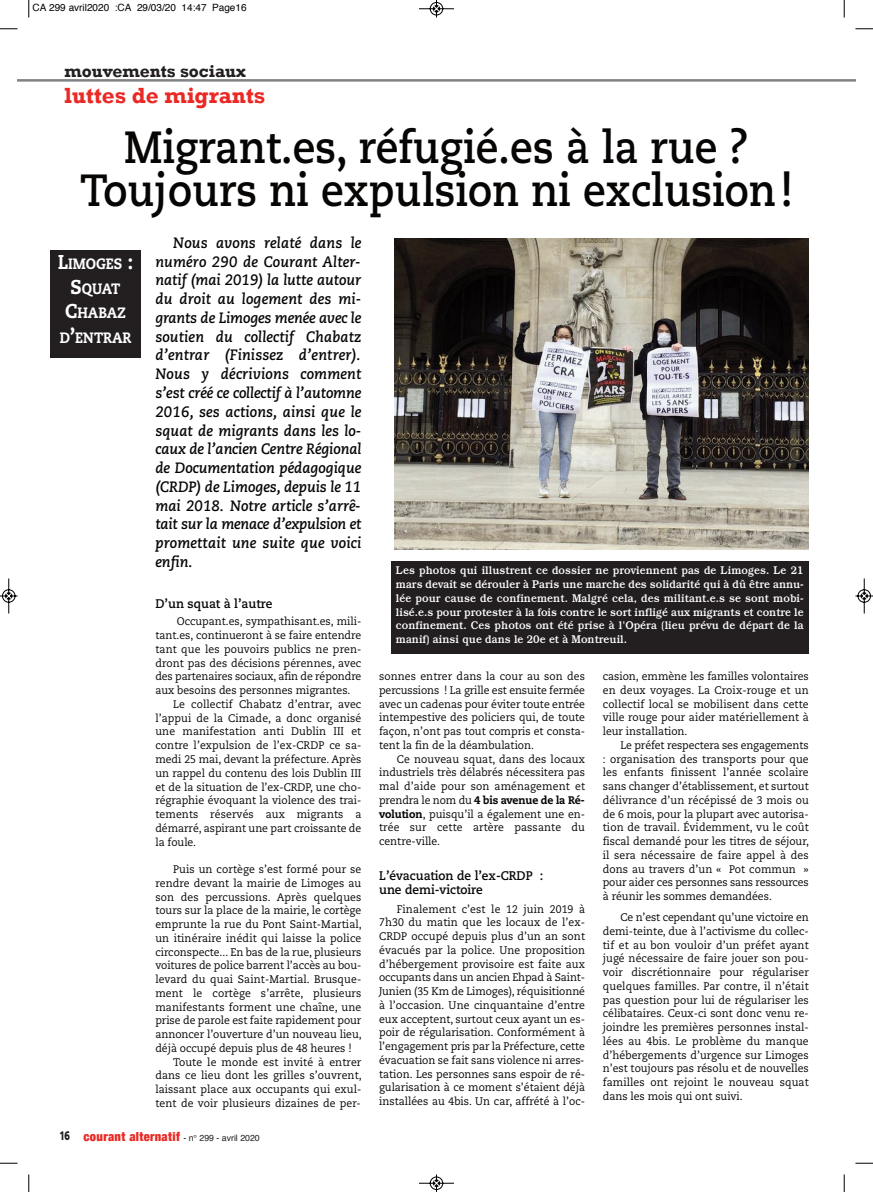
<style>
.page{position:relative;width:873px;height:1192px;background:#fff}
.page>*{position:absolute;margin:0;border:0;box-sizing:border-box;transform-origin:0 0}
.t1{font:700 45px/43.8px "Caecilia";color:#070504;text-align:center;scale:.9 1}
.t2{font:700 22.5px "Rockwell";color:#ea2924}
.t3{font:700 17.5px "Rockwell";color:#231f20}
.t4{font:italic 700 15px/18.8px "Caecilia";letter-spacing:.005em;color:#070504;text-align:justify;scale:.95 1}
.t5{font:800 15px/24.5px "Caecilia";color:#fff;text-align:center;scale:.9 1}
.t6{font:700 12.5px/13.8px "Caecilia";color:#070504;scale:.95 1}
.t7{font:900 condensed 12.5px "Helvetica Neue";letter-spacing:.025em;color:#ea2924}
.t8{font:500 11.25px/13.8px "Bookman";color:#fff;text-align:justify;scale:.95 1}
.t9{font:11px/13.8px "Caecilia";color:#070504;text-align:justify;scale:.95 1}
.t10{font:10px "Helvetica";color:#000}
.s1{font-size:20px}
.s2{font-weight:800}
.s3{font-family:"Block BE";font-weight:400;font-stretch:normal;color:#231f20}
.s4{font-family:"Helvetica";font-weight:400;font-stretch:normal;font-size:8.75px;color:#231f20}
</style>
<div class="page">
<hr style="left:18px;top:79px;width:837px;height:3px;background:#808285">
<div style="left:50px;top:250px;width:91px;height:108px;background:#231f20"></div>
<img style="left:394px;top:239px;width:414px;height:310px">
<div style="left:391px;top:561px;width:417px;height:93px;background:#231f20"></div>
<svg style="left:28px;top:0;width:2px;height:18px"></svg>
<svg style="left:0;top:28px;width:18px;height:2px"></svg>
<svg style="left:843px;top:0;width:1px;height:18px"></svg>
<svg style="left:855px;top:28px;width:17px;height:2px"></svg>
<svg style="left:28px;top:1174px;width:2px;height:17px"></svg>
<svg style="left:0;top:1162px;width:18px;height:1px"></svg>
<svg style="left:843px;top:1174px;width:1px;height:17px"></svg>
<svg style="left:855px;top:1162px;width:17px;height:1px"></svg>
<svg style="left:419px;top:0;width:35px;height:18px"></svg>
<svg style="left:419px;top:1174px;width:35px;height:17px"></svg>
<svg style="left:0;top:578px;width:18px;height:36px"></svg>
<svg style="left:855px;top:578px;width:17px;height:36px"></svg>
<p class="t10" style="left:32px;top:4px;width:216px">CA 299 avril2020 :CA 29/03/20 14:47 Page16</p>
<h3 class="t3" style="left:64px;top:60px;width:183px">mouvements sociaux</h3>
<h2 class="t2" style="left:64px;top:82px;width:202px">luttes de migrants</h2>
<h1 class="t1" style="left:80px;top:129px;width:793px">Migrant.es, réfugié.es à la rue ?<br>Toujours ni expulsion ni exclusion!</h1>
<h3 class="t5" style="left:58px;top:253px;width:85px"><span class="s1">L</span>IMOGES <span class="s1">:<br>S</span>QUAT<br><span class="s1">C</span>HABAZ<br>D<span class="s1">’</span>ENTRAR</h3>
<p class="t4" style="left:155px;top:235px;width:218px;text-indent:18px">Nous avons relaté dans le numéro 290 de Courant Alter&shy;natif (mai 2019) la lutte autour du droit au logement des mi&shy;grants de Limoges menée avec le soutien du collectif Chabatz d’entrar (Finissez d’entrer).<br>Nous y décrivions comment s’est créé ce collectif à l’automne 2016, ses actions, ainsi que le squat de migrants dans les lo&shy;caux de l’ancien Centre Régional de Documentation pédagogique (CRDP) de Limoges, depuis le 11 mai 2018. Notre article s’arrê&shy;tait sur la menace d’expulsion et promettait une suite que voici enfin.</p>
<p class="t6" style="left:155px;top:598px;width:125px">D’un squat à l’autre</p>
<p class="t9" style="left:177px;top:615px;width:196px">Occupant.es, sympathisant.es, mili-</p>
<p class="t9" style="left:155px;top:629px;width:218px">tant.es, continueront à se faire entendre</p>
<p class="t9" style="left:155px;top:643px;width:218px">tant que les pouvoirs publics ne pren-</p>
<p class="t9" style="left:155px;top:657px;width:218px">dront pas des décisions pérennes, avec</p>
<p class="t9" style="left:155px;top:670px;width:218px">des partenaires sociaux, afin de répondre</p>
<p class="t9" style="left:155px;top:684px;width:207px">aux besoins des personnes migrantes.</p>
<p class="t9" style="left:173px;top:698px;width:200px">Le collectif Chabatz d’entrar, avec</p>
<p class="t9" style="left:155px;top:712px;width:218px">l’appui de la Cimade, a donc organisé</p>
<p class="t9" style="left:155px;top:725px;width:218px">une manifestation anti Dublin III et</p>
<p class="t9" style="left:155px;top:739px;width:218px">contre l’expulsion de l’ex-CRDP ce sa-</p>
<p class="t9" style="left:155px;top:753px;width:218px">medi 25 mai, devant la préfecture. Après</p>
<p class="t9" style="left:155px;top:767px;width:218px">un rappel du contenu des lois Dublin III</p>
<p class="t9" style="left:155px;top:780px;width:218px">et de la situation de l’ex-CRDP, une cho-</p>
<p class="t9" style="left:155px;top:794px;width:218px">régraphie évoquant la violence des trai-</p>
<p class="t9" style="left:155px;top:808px;width:218px">tements réservés aux migrants a</p>
<p class="t9" style="left:155px;top:822px;width:218px">démarré, aspirant une part croissante de</p>
<p class="t9" style="left:155px;top:835px;width:44px">la foule.</p>
<p class="t9" style="left:173px;top:863px;width:200px">Puis un cortège s’est formé pour se</p>
<p class="t9" style="left:155px;top:877px;width:218px">rendre devant la mairie de Limoges au</p>
<p class="t9" style="left:155px;top:890px;width:218px">son des percussions. Après quelques</p>
<p class="t9" style="left:155px;top:904px;width:218px">tours sur la place de la mairie, le cortège</p>
<p class="t9" style="left:155px;top:918px;width:219px">emprunte la rue du Pont Saint-Martial,</p>
<p class="t9" style="left:155px;top:932px;width:218px">un itinéraire inédit qui laisse la police</p>
<p class="t9" style="left:155px;top:945px;width:218px">circonspecte... En bas de la rue, plusieurs</p>
<p class="t9" style="left:155px;top:959px;width:218px">voitures de police barrent l’accès au bou-</p>
<p class="t9" style="left:155px;top:973px;width:218px">levard du quai Saint-Martial. Brusque-</p>
<p class="t9" style="left:155px;top:987px;width:218px">ment le cortège s’arrête, plusieurs</p>
<p class="t9" style="left:155px;top:1000px;width:218px">manifestants forment une chaîne, une</p>
<p class="t9" style="left:155px;top:1014px;width:218px">prise de parole est faite rapidement pour</p>
<p class="t9" style="left:155px;top:1028px;width:219px">annoncer l’ouverture d’un nouveau lieu,</p>
<p class="t9" style="left:155px;top:1042px;width:208px">déjà occupé depuis plus de 48 heures !</p>
<p class="t9" style="left:173px;top:1055px;width:200px">Toute le monde est invité à entrer</p>
<p class="t9" style="left:155px;top:1069px;width:219px">dans ce lieu dont les grilles s’ouvrent,</p>
<p class="t9" style="left:155px;top:1083px;width:218px">laissant place aux occupants qui exul-</p>
<p class="t9" style="left:155px;top:1097px;width:218px">tent de voir plusieurs dizaines de per-</p>
<p class="t8" style="left:396px;top:565px;width:431px">Les photos qui illustrent ce dossier ne proviennent pas de Limoges. Le 21 mars devait se dérouler à Paris une marche des solidarité qui à dû être annu&shy;lée pour cause de confinement. Malgré cela, des militant.e.s se sont mobi&shy;lisé.e.s pour protester à la fois contre le sort infligé aux migrants et contre le confinement. Ces photos ont été prise à l'Opéra (lieu prévu de départ de la manif) ainsi que dans le 20e et à Montreuil.</p>
<p class="t9" style="left:602px;top:670px;width:218px">casion, emmène les familles volontaires en deux voyages. La Croix-rouge et un collectif local se mobilisent dans cette ville rouge pour aider matériellement à leur installation.</p>
<p class="t9" style="left:602px;top:739px;width:219px;text-indent:18px">Le préfet respectera ses engagements : organisation des transports pour que les enfants finissent l’année scolaire sans changer d’établissement, et surtout délivrance d’un récépissé de 3 mois ou de 6 mois, pour la plupart avec autorisa&shy;tion de travail. Évidemment, vu le coût fiscal demandé pour les titres de séjour, il sera nécessaire de faire appel à des dons au travers d’un « Pot commun » pour aider ces personnes sans ressources à réunir les sommes demandées.</p>
<p class="t9" style="left:602px;top:911px;width:218px;text-indent:18px">Ce n’est cependant qu’une victoire en demi-teinte, due à l’activisme du collec&shy;tif et au bon vouloir d’un préfet ayant jugé nécessaire de faire jouer son pou&shy;voir discrétionnaire pour régulariser quelques familles. Par contre, il n’était pas question pour lui de régulariser les célibataires. Ceux-ci sont donc venu re&shy;joindre les premières personnes instal&shy;lées au 4bis. Le problème du manque d’hébergements d’urgence sur Limoges n’est toujours pas résolu et de nouvelles familles ont rejoint le nouveau squat dans les mois qui ont suivi.</p>
<p class="t9" style="left:379px;top:670px;width:218px">sonnes entrer dans la cour au son des percussions ! La grille est ensuite fermée avec un cadenas pour éviter toute entrée intempestive des policiers qui, de toute façon, n’ont pas tout compris et consta&shy;tent la fin de la déambulation.</p>
<p class="t9" style="left:379px;top:752px;width:218px;text-indent:18px">Ce nouveau squat, dans des locaux industriels très délabrés nécessitera pas mal d’aide pour son aménagement et prendra le nom du <span class="s2">4 bis avenue de la Ré&shy;volution</span>, puisqu’il a également une en&shy;trée sur cette artère passante du centre-ville.</p>
<p class="t6" style="left:379px;top:869px;width:174px">L’évacuation de l’ex-CRDP : une demi-victoire</p>
<p class="t9" style="left:379px;top:902px;width:218px;text-indent:18px">Finalement c’est le 12 juin 2019 à 7h30 du matin que les locaux de l’ex-CRDP occupé depuis plus d’un an sont évacués par la police. Une proposition d’hébergement provisoire est faite aux occupants dans un ancien Ehpad à Saint-Junien (35 Km de Limoges), réquisitionné à l’occasion. Une cinquantaine d’entre eux acceptent, surtout ceux ayant un es&shy;poir de régularisation. Conformément à l’engagement pris par la Préfecture, cette évacuation se fait sans violence ni arres&shy;tation. Les personnes sans espoir de ré&shy;gularisation à ce moment s’étaient déjà installées au 4bis. Un car, affrété à l’oc-</p>
<p class="t7" style="left:59px;top:1129px;width:202px"><span class="s3">16</span> courant alternatif <span class="s4">- n° 299 - avril 2020</span></p>
</div>
